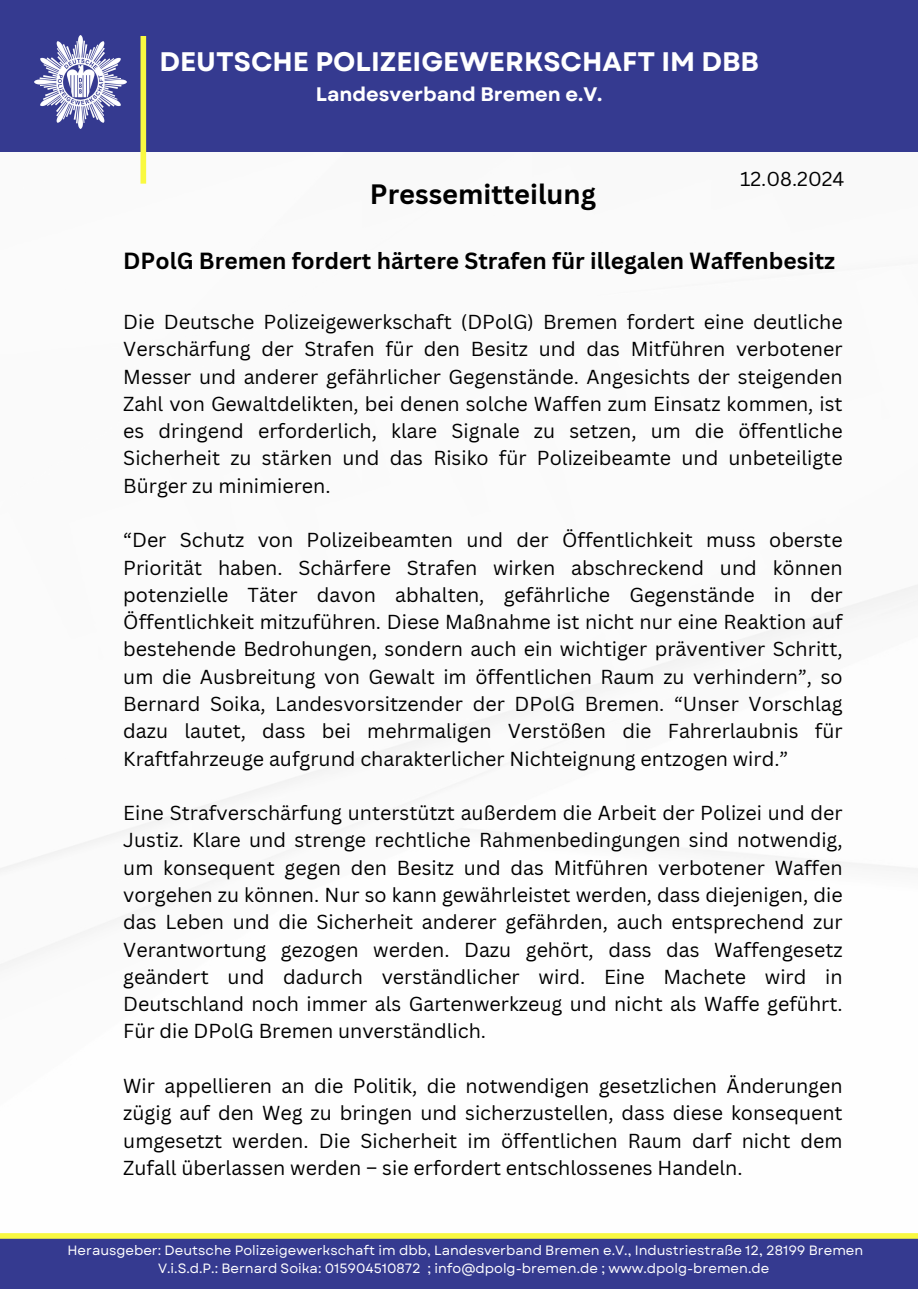
<style>
.page{position:relative;width:918px;height:1289px;background:#fff}
.page>*{position:absolute;margin:0;border:0;box-sizing:border-box;transform-origin:0 0}
.t1{font:700 27.3px "Canva Sans";color:#000}
.t2{font:700 26.85px "Garet";color:#fff}
.t3{font:700 22.65px "Canva Sans";color:#000}
.t4{font:19.65px/27.3px "Canva Sans";color:#000;text-align:justify}
.t5{font:700 19.5px "Garet";color:#fff}
.t6{font:13.5px/18px "Garet";color:#fff;text-align:center}
</style>
<div class="page">
<div style="left:0;top:0;width:918px;height:152px;background:#353a90"></div>
<div style="left:141px;top:36px;width:5px;height:148px;background:#f9f940"></div>
<div style="left:0;top:1235px;width:918px;height:53px;background:#353a90"></div>
<svg style="left:0;top:1233px;width:918px;height:5px;background:#f9f945"></svg>
<img style="left:34px;top:36px;width:93px;height:92px">
<h2 class="t2" style="left:159px;top:42px;width:601px">DEUTSCHE POLIZEIGEWERKSCHAFT IM DBB</h2>
<p class="t5" style="left:316px;top:80px;width:288px">Landesverband Bremen e.V.</p>
<h2 class="t1" style="left:370px;top:175px;width:228px">Pressemitteilung</h2>
<p class="t4" style="left:740px;top:164px;width:106px">12.08.2024</p>
<h3 class="t3" style="left:123px;top:244px;width:713px">DPolG Bremen fordert härtere Strafen für illegalen Waffenbesitz</h3>
<h4 class="t4" style="left:123px;top:308px;width:721px">Die Deutsche Polizeigewerkschaft (DPolG) Bremen fordert eine deutliche Verschärfung der Strafen für den Besitz und das Mitführen verbotener Messer und anderer gefährlicher Gegenstände. Angesichts der steigenden Zahl von Gewaltdelikten, bei denen solche Waffen zum Einsatz kommen, ist es dringend erforderlich, klare Signale zu setzen, um die öffentliche Sicherheit zu stärken und das Risiko für Polizeibeamte und unbeteiligte Bürger zu minimieren.</h4>
<h4 class="t4" style="left:123px;top:526px;width:721px">“Der Schutz von Polizeibeamten und der Öffentlichkeit muss oberste Priorität haben. Schärfere Strafen wirken abschreckend und können potenzielle Täter davon abhalten, gefährliche Gegenstände in der Öffentlichkeit mitzuführen. Diese Maßnahme ist nicht nur eine Reaktion auf bestehende Bedrohungen, sondern auch ein wichtiger präventiver Schritt, um die Ausbreitung von Gewalt im öffentlichen Raum zu verhindern”, so Bernard Soika, Landesvorsitzender der DPolG Bremen. “Unser Vorschlag dazu lautet, dass bei mehrmaligen Verstößen die Fahrerlaubnis für Kraftfahrzeuge aufgrund charakterlicher Nichteignung entzogen wird.”</h4>
<h4 class="t4" style="left:123px;top:798px;width:721px">Eine Strafverschärfung unterstützt außerdem die Arbeit der Polizei und der Justiz. Klare und strenge rechtliche Rahmenbedingungen sind notwendig, um konsequent gegen den Besitz und das Mitführen verbotener Waffen vorgehen zu können. Nur so kann gewährleistet werden, dass diejenigen, die das Leben und die Sicherheit anderer gefährden, auch entsprechend zur Verantwortung gezogen werden. Dazu gehört, dass das Waffengesetz geändert und dadurch verständlicher wird. Eine Machete wird in Deutschland noch immer als Gartenwerkzeug und nicht als Waffe geführt.<br>Für die DPolG Bremen unverständlich.</h4>
<h4 class="t4" style="left:123px;top:1071px;width:721px">Wir appellieren an die Politik, die notwendigen gesetzlichen Änderungen zügig auf den Weg zu bringen und sicherzustellen, dass diese konsequent umgesetzt werden. Die Sicherheit im öffentlichen Raum darf nicht dem Zufall überlassen werden – sie erfordert entschlossenes Handeln.</h4>
<p class="t6" style="left:67px;top:1240px;width:797px">Herausgeber: Deutsche Polizeigewerkschaft im dbb, Landesverband Bremen e.V., Industriestraße 12, 28199 Bremen<br>V.i.S.d.P.: Bernard Soika: 015904510872 ; info@dpolg-bremen.de ; www.dpolg-bremen.de</p>
</div>
